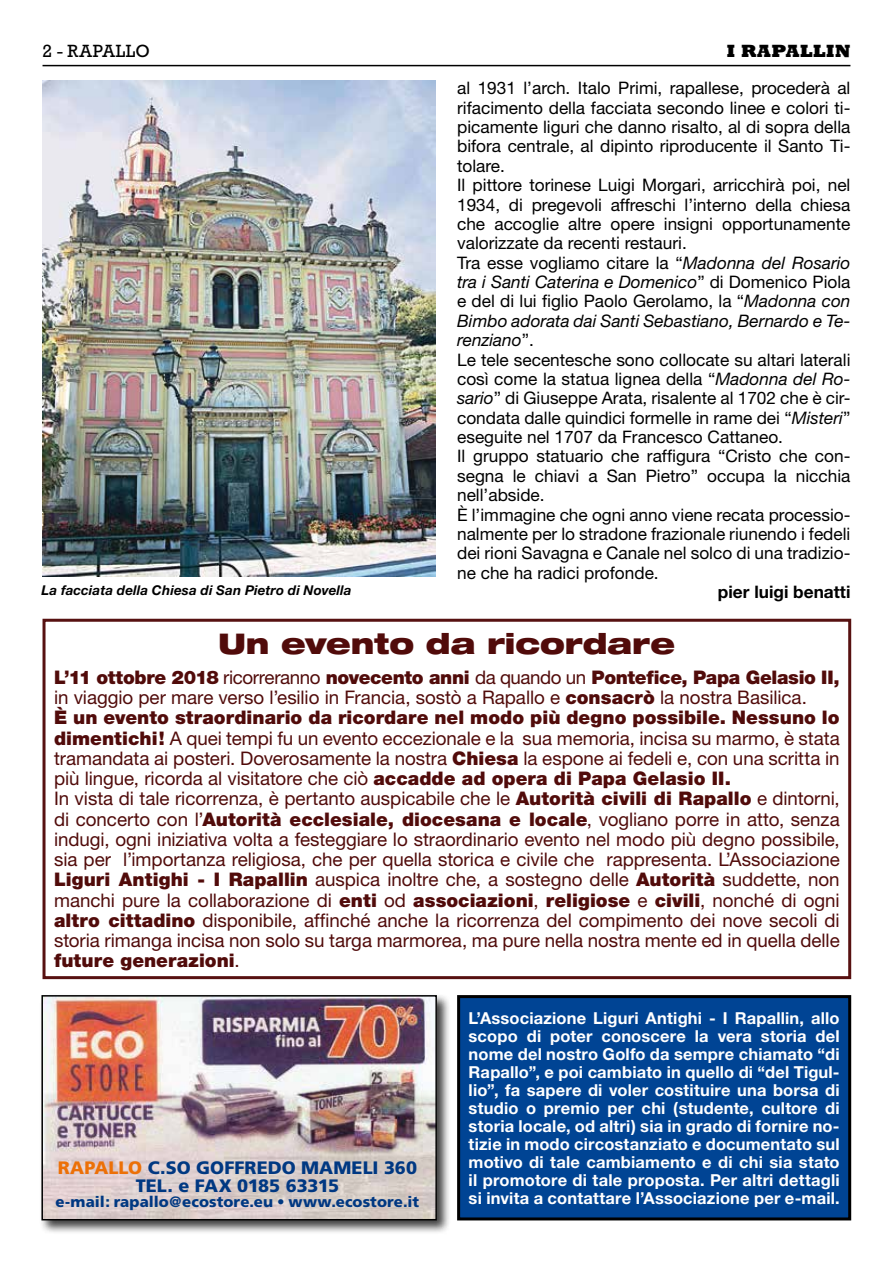
<style>
.page{position:relative;width:893px;height:1263px;background:#fff}
.page>*{position:absolute;margin:0;border:0;box-sizing:border-box;transform-origin:0 0}
.t1{font:900 expanded 28.5px "Helvetica Neue";letter-spacing:-.005em;color:#510b0a}
.t2{font:18.75px/20.2px "Helvetica Neue";letter-spacing:-.005em;color:#510b0a}
.t3{font:900 18px/18px "Frutiger";color:#003882;text-align:center}
.t4{font:18px "Rockwell";letter-spacing:.04em;color:#000}
.t5{font:800 18px "Rockwell";letter-spacing:.025em;color:#000}
.t6{font:17.25px/19.4px "Helvetica Neue";color:#000}
.t7{font:700 17.25px "Helvetica Neue";color:#000}
.t8{font:700 16.5px/18px "Helvetica Neue";letter-spacing:.01em;color:#fff;text-align:justify}
.t9{font:900 15px "Frutiger";letter-spacing:.005em;color:#003882}
.t10{font:italic 700 13.5px "Helvetica Neue";letter-spacing:.01em;color:#000}
.s1{font-style:italic}
.s2{font-weight:900}
.s3{color:#ec7007}
</style>
<div class="page">
<hr style="left:43px;top:65px;width:807px;height:1px;background:#000">
<img style="left:43px;top:81px;width:393px;height:496px">
<div style="left:43px;top:619px;width:808px;height:360px;border:3px solid #571111"></div>
<div style="left:39px;top:993px;width:412px;height:242px;background:#000;opacity:.75"></div>
<img style="left:44px;top:998px;width:390px;height:219px">
<div style="left:41px;top:995px;width:396px;height:225px;border:2px solid #000"></div>
<div style="left:459px;top:996px;width:391px;height:223px;background:#004494"></div>
<div style="left:457px;top:995px;width:394px;height:225px;border:3px solid #000"></div>
<p class="t4" style="left:43px;top:40px;width:109px">2 - RAPALLO</p>
<p class="t5" style="left:727px;top:39px;width:125px">I RAPALLIN</p>
<p class="t10" style="left:41px;top:582px;width:312px">La facciata della Chiesa di San Pietro di Novella</p>
<p class="t6" style="left:457px;top:78px;width:395px">al 1931 l’arch. Italo Primi, rapallese, procederà al rifacimento della facciata secondo linee e colori ti&shy;picamente liguri che danno risalto, al di sopra della bifora centrale, al dipinto riproducente il Santo Ti&shy;tolare.<br>Il pittore torinese Luigi Morgari, arricchirà poi, nel 1934, di pregevoli affreschi l’interno della chiesa che accoglie altre opere insigni opportunamente valorizzate da recenti restauri.<br>Tra esse vogliamo citare la “<span class="s1">Madonna del Rosario tra i Santi Caterina e Domenico</span>” di Domenico Piola e del di lui figlio Paolo Gerolamo, la “<span class="s1">Madonna con Bimbo adorata dai Santi Sebastiano, Bernardo e Te&shy;renziano</span>”.<br>Le tele secentesche sono collocate su altari laterali così come la statua lignea della “<span class="s1">Madonna del Ro&shy;sario</span>” di Giuseppe Arata, risalente al 1702 che è cir&shy;condata dalle quindici formelle in rame dei “<span class="s1">Misteri</span>” eseguite nel 1707 da Francesco Cattaneo.<br>Il gruppo statuario che raffigura “Cristo che con&shy;segna le chiavi a San Pietro” occupa la nicchia nell’abside.<br>È l’immagine che ogni anno viene recata processio&shy;nalmente per lo stradone frazionale riunendo i fedeli dei rioni Savagna e Canale nel solco di una tradizio&shy;ne che ha radici profonde.</p>
<p class="t7" style="left:718px;top:581px;width:134px">pier luigi benatti</p>
<h1 class="t1" style="left:218px;top:625px;width:458px">Un evento da ricordare</h1>
<p class="t2" style="left:54px;top:667px;width:787px"><span class="s2">L’11 ottobre 2018</span> ricorreranno <span class="s2">novecento anni</span> da quando un <span class="s2">Pontefice, Papa Gelasio II, </span>in viaggio per mare verso l’esilio in Francia, sostò a Rapallo e <span class="s2">consacrò</span> la nostra Basilica.<br><span class="s2">È un evento straordinario da ricordare nel modo più degno possibile. Nessuno lo dimentichi!</span> A quei tempi fu un evento eccezionale e la sua memoria, incisa su marmo, è stata tramandata ai posteri. Doverosamente la nostra <span class="s2">Chiesa</span> la espone ai fedeli e, con una scritta in più lingue, ricorda al visitatore che ciò <span class="s2">accadde ad opera di Papa Gelasio II.<br></span>In vista di tale ricorrenza, è pertanto auspicabile che le <span class="s2">Autorità civili di Rapallo</span> e dintorni, di concerto con l’<span class="s2">Autorità ecclesiale, diocesana e locale</span>, vogliano porre in atto, senza indugi, ogni iniziativa volta a festeggiare lo straordinario evento nel modo più degno possibile, sia per l’importanza religiosa, che per quella storica e civile che rappresenta. L’Associazione <span class="s2">Liguri Antighi - I Rapallin</span> auspica inoltre che, a sostegno delle <span class="s2">Autorità</span> suddette, non manchi pure la collaborazione di <span class="s2">enti</span> od <span class="s2">associazioni</span>, <span class="s2">religiose</span> e <span class="s2">civili</span>, nonché di ogni <span class="s2">altro cittadino</span> disponibile, affinché anche la ricorrenza del compimento dei nove secoli di storia rimanga incisa non solo su targa marmorea, ma pure nella nostra mente ed in quella delle <span class="s2">future generazioni</span>.</p>
<p class="t3" style="left:58px;top:1159px;width:361px"><span class="s3">RAPALLO</span> C.SO GOFFREDO MAMELI 360<br>TEL. e FAX 0185 63315</p>
<p class="t9" style="left:56px;top:1193px;width:365px">e-mail: rapallo@ecostore.eu • www.ecostore.it</p>
<p class="t8" style="left:469px;top:1009px;width:373px">L’Associazione Liguri Antighi - I Rapallin, allo scopo di poter conoscere la vera storia del nome del nostro Golfo da sempre chiamato “di Rapallo”, e poi cambiato in quello di “del Tigul&shy;lio”, fa sapere di voler costituire una borsa di studio o premio per chi (studente, cultore di storia locale, od altri) sia in grado di fornire no&shy;tizie in modo circostanziato e documentato sul motivo di tale cambiamento e di chi sia stato il promotore di tale proposta. Per altri dettagli si invita a contattare l’Associazione per e-mail.</p>
</div>
